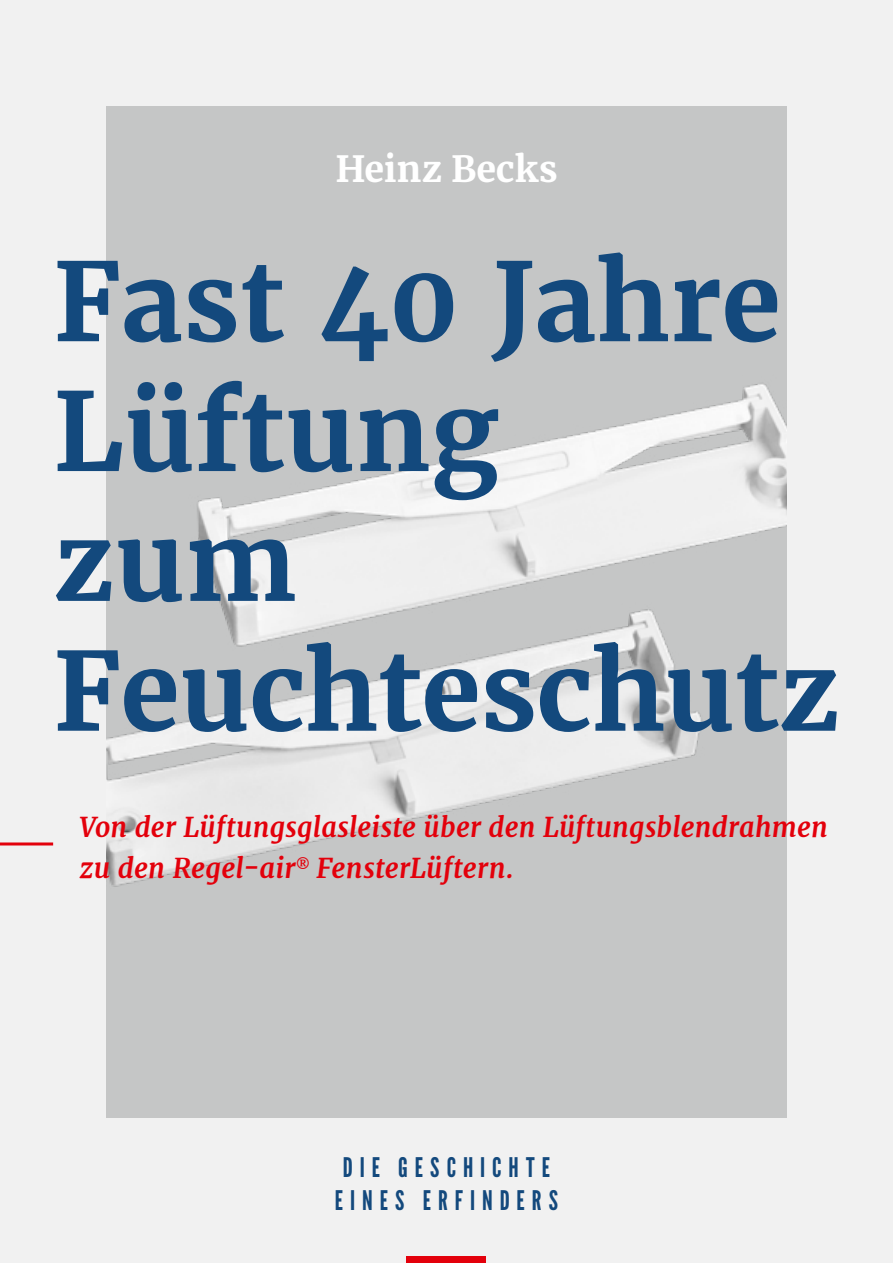
<style>
.page{position:relative;width:893px;height:1263px;background:#f1f1f1}
.page>*{position:absolute;margin:0;border:0;box-sizing:border-box;transform-origin:0 0}
.t1{font:700 108.15px/129.8px "Merriweather";color:#13497d}
.t2{font:700 36px "Merriweather";letter-spacing:-.005em;color:#fff}
.t3{font:italic 700 27px/40.5px "Merriweather";letter-spacing:.01em;color:#e3000b}
.t4{font:27px/32.4px "League Gothic";letter-spacing:.26em;color:#13497d}
</style>
<div class="page">
<div style="left:106px;top:106px;width:681px;height:1012px;background:#c5c6c6"></div>
<img style="left:106px;top:384px;width:681px;height:503px">
<hr style="left:0;top:842px;width:53px;height:3px;background:#e3000b">
<div style="left:407px;top:1256px;width:79px;height:7px;background:#e3000b"></div>
<h2 class="t2" style="left:335px;top:146px;width:224px">Heinz Becks</h2>
<h1 class="t1" style="left:53px;top:237px;width:788px">Fast 40 Jahre<br>Lüftung<br>zum<br>Feuchteschutz</h1>
<p class="t3" style="left:80px;top:807px;width:750px">Von der Lüftungsglasleiste über den Lüftungsblendrahmen zu den Regel-air<sup>®</sup> FensterLüftern.</p>
<p class="t4" style="left:335px;top:1152px;width:224px">DIE GESCHICHTE<br>EINES ERFINDERS</p>
</div>
